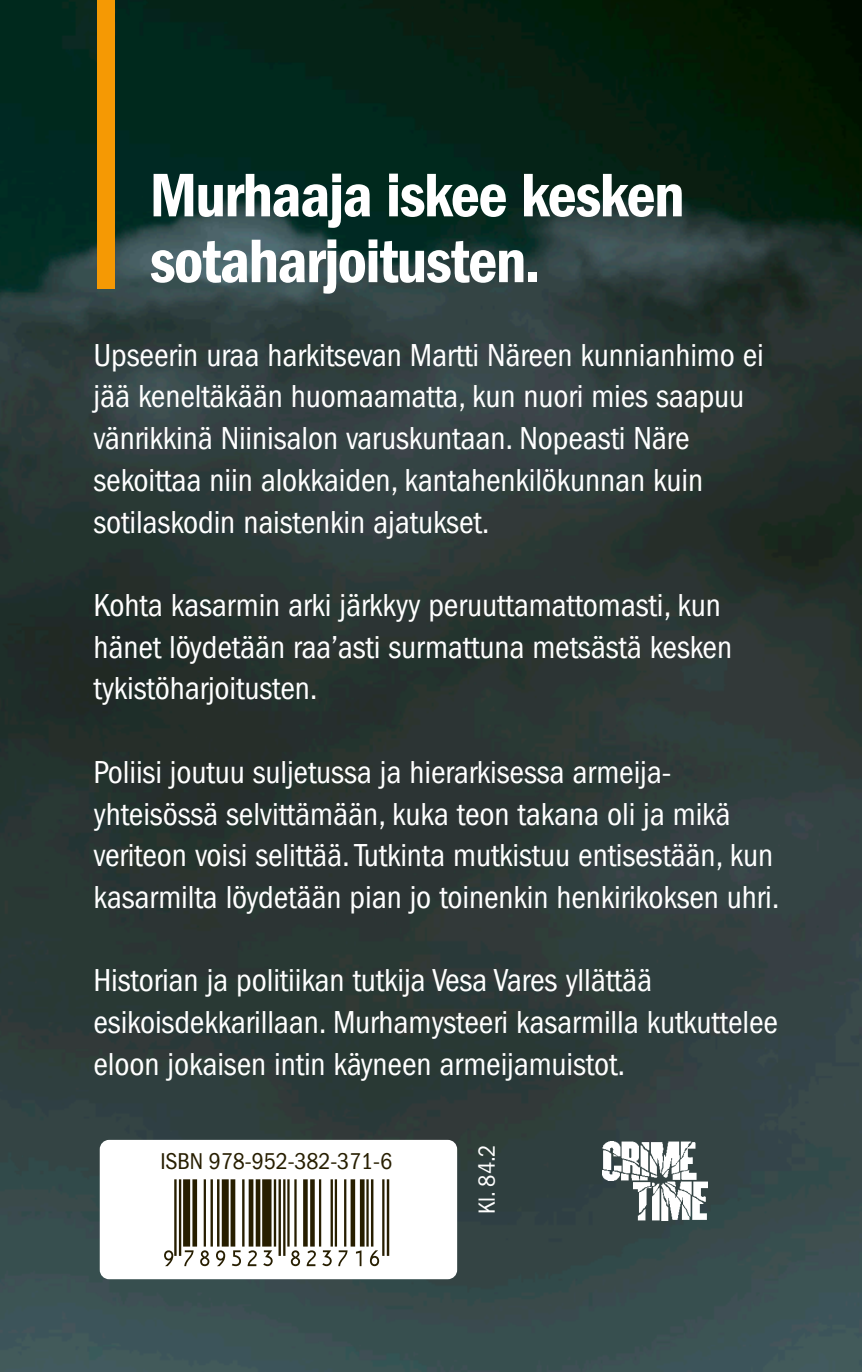
<style>
.page{position:relative;width:862px;height:1372px;background:#fff}
.page>*{position:absolute;margin:0;border:0;box-sizing:border-box;transform-origin:0 0}
.t1{font:87.75px "Viisas EAN Melko Matala";letter-spacing:-.005em;color:#271e00}
.t2{font:63.68px/65.7px "ITC Franklin Gothic Std Dm Cd";letter-spacing:-.025em;color:#fff}
.t3{font:condensed 32.85px/41.6px "ITC Franklin Gothic Std";letter-spacing:-.005em;color:#fff}
.t4{font:condensed 24.07px "ITC Franklin Gothic Std";color:#fff}
.t5{font:condensed 23.62px "ITC Franklin Gothic Std";letter-spacing:-.005em;color:#271e00}
</style>
<div class="page">
<img style="left:0;top:0;width:861px;height:1371px">
<img style="left:602px;top:1141px;width:105px;height:79px">
<div style="left:98px;top:0;width:17px;height:288px;background:#f59904"></div>
<div style="left:100px;top:1139px;width:357px;height:140px;background:#fff;border-radius:9px"></div>
<h2 class="t2" style="left:149px;top:163px;width:536px">Murhaaja iskee kesken sotaharjoitusten.</h2>
<p class="t3" style="left:93px;top:334px;width:671px">Upseerin uraa harkitsevan Martti Näreen kunnianhimo ei jää keneltäkään huomaamatta, kun nuori mies saapuu vänrikkinä Niinisalon varuskuntaan. Nopeasti Näre sekoittaa niin alokkaiden, kantahenkilökunnan kuin sotilaskodin naistenkin ajatukset.</p>
<p class="t3" style="left:93px;top:584px;width:639px">Kohta kasarmin arki järkkyy peruuttamattomasti, kun hänet löydetään raa’asti surmattuna metsästä kesken tykistöharjoitusten.</p>
<p class="t3" style="left:93px;top:751px;width:687px">Poliisi joutuu suljetussa ja hierarkisessa armeija&shy;yhteisössä selvittämään, kuka teon takana oli ja mikä veriteon voisi selittää. Tutkinta mutkistuu entisestään, kun kasarmilta löydetään pian jo toinenkin henkirikoksen uhri.</p>
<p class="t3" style="left:93px;top:959px;width:685px">Historian ja politiikan tutkija Vesa Vares yllättää esikoisdekkarillaan. Murhamysteeri kasarmilla kutkuttelee eloon jokaisen intin käyneen armeijamuistot.</p>
<p class="t5" style="left:160px;top:1147px;width:233px">ISBN 978-952-382-371-6</p>
<h1 class="t1" style="left:158px;top:1178px;width:232px">*9789523823716*</h1>
<p class="t4" style="left:473px;top:1213px;width:71px;rotate:-90deg">Kl. 84.2</p>
</div>
